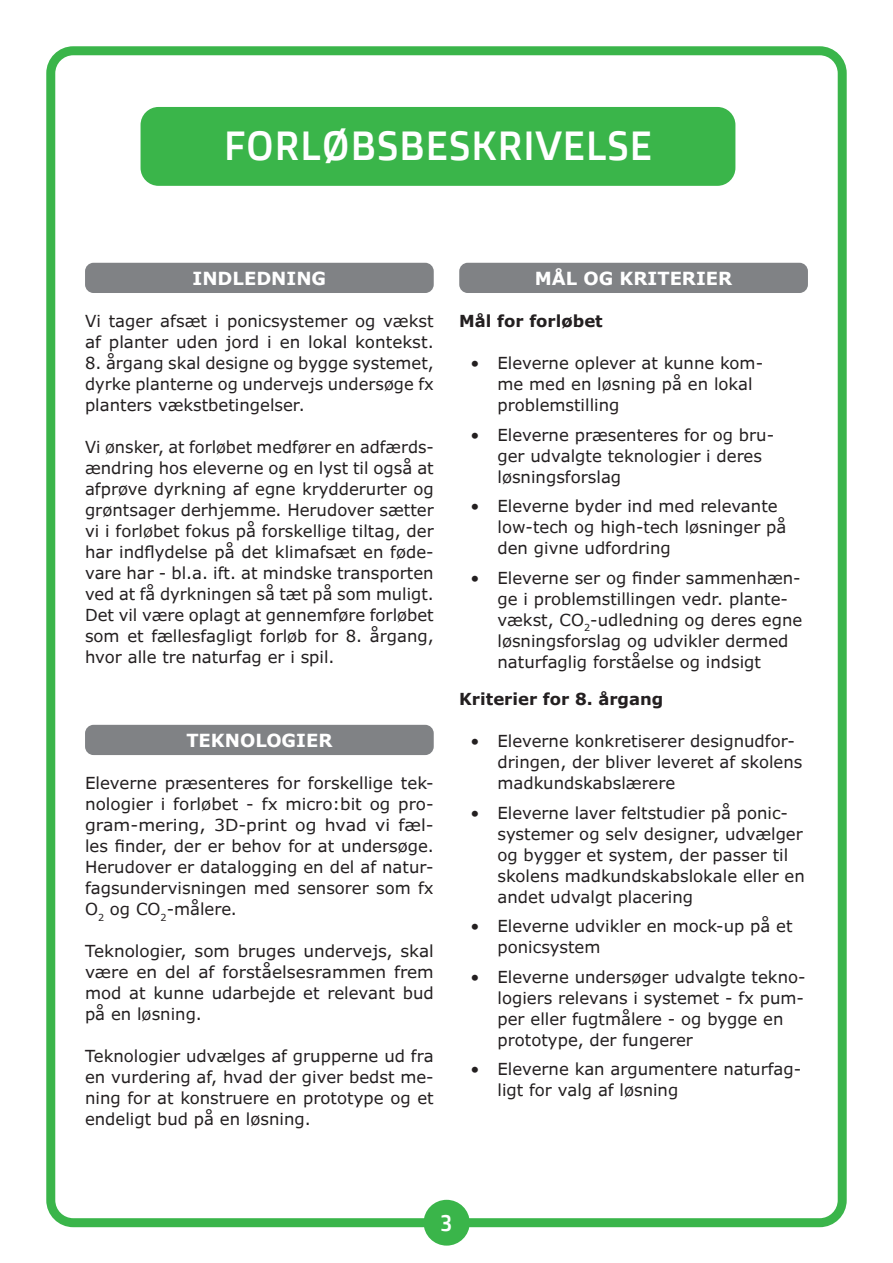
<style>
.page{position:relative;width:893px;height:1263px;background:#fff}
.page>*{position:absolute;margin:0;border:0;box-sizing:border-box;transform-origin:0 0}
.Overskrift{font:40.5px "Doppio One";letter-spacing:.01em;color:#fff}
.t1{font:22.5px "Doppio One";color:#fff}
.Faglige_overskrifter{font:700 18px "Verdana Pro";color:#fff}
.brødtekst_luft{font:16.5px/21px "Verdana Pro";color:#231f20}
.Faglige_underoverskr{font:700 16.5px "Verdana Pro";color:#231f20}
</style>
<div class="page">
<div style="left:46px;top:46px;width:801px;height:1181px;border:9px solid #3ab54a;border-radius:22px"></div>
<div style="left:424px;top:1200px;width:46px;height:45px;background:#3ab54a;border-radius:50%"></div>
<div style="left:85px;top:263px;width:349px;height:30px;background:#808285;border-radius:9px"></div>
<div style="left:85px;top:725px;width:349px;height:30px;background:#808285;border-radius:9px"></div>
<div style="left:141px;top:107px;width:594px;height:79px;background:#3ab54a;border-radius:18px"></div>
<div style="left:459px;top:263px;width:349px;height:30px;background:#808285;border-radius:9px"></div>
<p class="Overskrift" style="left:224px;top:119px;width:430px">FORLØBSBESKRIVELSE</p>
<p class="Faglige_overskrifter" style="left:193px;top:267px;width:135px">INDLEDNING</p>
<p class="brødtekst_luft" style="left:85px;top:311px;width:350px">Vi tager afsæt i ponicsystemer og vækst af planter uden jord i en lokal kontekst.</p>
<p class="brødtekst_luft" style="left:85px;top:353px;width:350px;text-align:justify">8. årgang skal designe og bygge systemet, dyrke planterne og undervejs undersøge fx planters vækstbetingelser.</p>
<p class="brødtekst_luft" style="left:85px;top:437px;width:350px;text-align:justify">Vi ønsker, at forløbet medfører en adfærds&shy;ændring hos eleverne og en lyst til også at afprøve dyrkning af egne krydderurter og grøntsager derhjemme. Herudover sætter vi i forløbet fokus på forskellige tiltag, der har indflydelse på det klimafsæt en føde&shy;vare har - bl.a. ift. at mindske transporten ved at få dyrkningen så tæt på som muligt.<br>Det vil være oplagt at gennemføre forløbet som et fællesfagligt forløb for 8. årgang, hvor alle tre naturfag er i spil.</p>
<p class="Faglige_overskrifter" style="left:186px;top:729px;width:148px">TEKNOLOGIER</p>
<p class="brødtekst_luft" style="left:85px;top:773px;width:350px;text-align:justify">Eleverne præsenteres for forskellige tek&shy;nologier i forløbet - fx micro:bit og pro&shy;gram-mering, 3D-print og hvad vi fæl&shy;les finder, der er behov for at undersøge.<br>Herudover er datalogging en del af natur&shy;fagsundervisningen med sensorer som fx O<sub>2</sub> og CO<sub>2</sub>-målere.</p>
<p class="brødtekst_luft" style="left:85px;top:941px;width:350px;text-align:justify">Teknologier, som bruges undervejs, skal være en del af forståelsesrammen frem mod at kunne udarbejde et relevant bud på en løsning.</p>
<p class="brødtekst_luft" style="left:85px;top:1046px;width:350px;text-align:justify">Teknologier udvælges af grupperne ud fra en vurdering af, hvad der giver bedst me&shy;ning for at konstruere en prototype og et endeligt bud på en løsning.</p>
<p class="Faglige_overskrifter" style="left:535px;top:267px;width:199px">MÅL OG KRITERIER</p>
<p class="Faglige_underoverskr" style="left:459px;top:310px;width:145px">Mål for forløbet</p>
<p class="brødtekst_luft" style="left:497px;top:353px;width:267px;text-indent:-27px">• Eleverne oplever at kunne kom&shy;me med en løsning på en lokal problemstilling</p>
<p class="brødtekst_luft" style="left:497px;top:424px;width:278px;text-indent:-27px">• Eleverne præsenteres for og bru&shy;ger udvalgte teknologier i deres løsningsforslag</p>
<p class="brødtekst_luft" style="left:497px;top:496px;width:290px;text-indent:-27px">• Eleverne byder ind med relevante low-tech og high-tech løsninger på den givne udfordring</p>
<p class="brødtekst_luft" style="left:497px;top:567px;width:306px;text-indent:-27px">• Eleverne ser og finder sammenhæn&shy;ge i problemstillingen vedr. plante&shy;vækst, CO<sub>2</sub>-udledning og deres egne løsningsforslag og udvikler dermed naturfaglig forståelse og indsigt</p>
<p class="Faglige_underoverskr" style="left:459px;top:688px;width:206px">Kriterier for 8. årgang</p>
<p class="brødtekst_luft" style="left:497px;top:731px;width:306px;text-indent:-27px">• Eleverne konkretiserer designudfor&shy;dringen, der bliver leveret af skolens madkundskabslærere</p>
<p class="brødtekst_luft" style="left:497px;top:802px;width:309px;text-indent:-27px">• Eleverne laver feltstudier på ponic&shy;systemer og selv designer, udvælger og bygger et system, der passer til skolens madkundskabslokale eller en andet udvalgt placering</p>
<p class="brødtekst_luft" style="left:497px;top:916px;width:297px;text-indent:-27px">• Eleverne udvikler en mock-up på et ponicsystem</p>
<p class="brødtekst_luft" style="left:497px;top:966px;width:310px;text-indent:-27px">• Eleverne undersøger udvalgte tekno&shy;logiers relevans i systemet - fx pum&shy;per eller fugtmålere - og bygge en prototype, der fungerer</p>
<p class="brødtekst_luft" style="left:497px;top:1059px;width:305px;text-indent:-27px">• Eleverne kan argumentere naturfag&shy;ligt for valg af løsning</p>
<h2 class="t1" style="left:440px;top:1208px;width:14px">3</h2>
</div>
